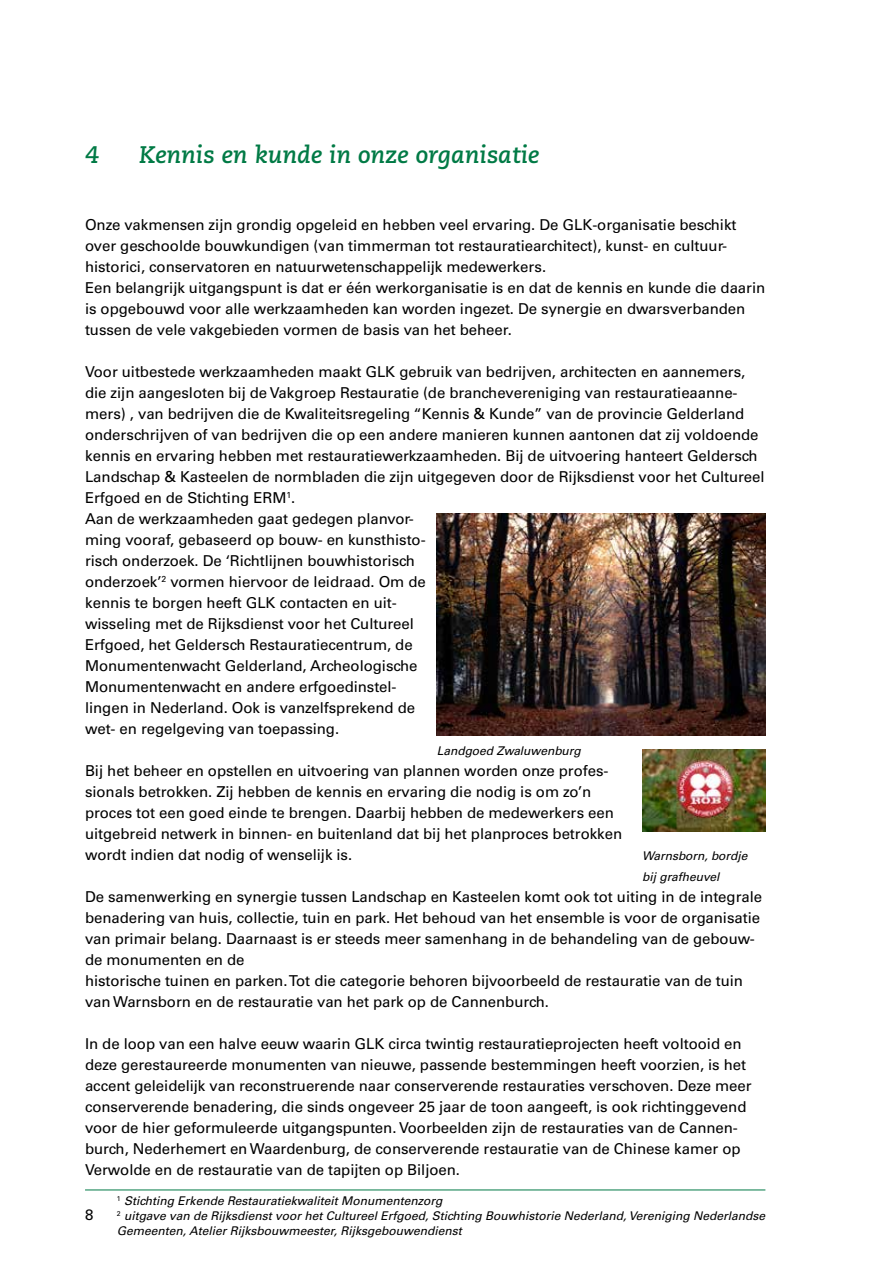
<style>
.page{position:relative;width:893px;height:1263px;background:#fff}
.page>*{position:absolute;margin:0;border:0;box-sizing:border-box;transform-origin:0 0}
.t1{font:italic 700 24px "Caecilia LT Std";color:#007a45}
.t2{font:15px/21px "Univers LT Std";letter-spacing:-.005em;color:#000}
.t3{font:italic 12px/15px "Univers LT Std";color:#000}
</style>
<div class="page">
<img style="left:437px;top:513px;width:328px;height:223px">
<img style="left:642px;top:749px;width:123px;height:82px">
<hr style="left:85px;top:1189px;width:680px;height:1px;background:#007a45">
<h1 class="t1" style="left:85px;top:141px;width:16px">4</h1>
<h1 class="t1" style="left:139px;top:141px;width:402px">Kennis en kunde in onze organisatie</h1>
<p class="t2" style="left:85px;top:214px;width:682px">Onze vakmensen zijn grondig opgeleid en hebben veel ervaring. De GLK-organisatie beschikt over geschoolde bouwkundigen (van timmerman tot restauratiearchitect), kunst- en cultuur&shy;historici, conservatoren en natuurwetenschappelijk medewerkers.<br>Een belangrijk uitgangspunt is dat er één werkorganisatie is en dat de kennis en kunde die daarin is opgebouwd voor alle werkzaamheden kan worden ingezet. De synergie en dwarsverbanden tussen de vele vakgebieden vormen de basis van het beheer.</p>
<p class="t2" style="left:85px;top:361px;width:681px">Voor uitbestede werkzaamheden maakt GLK gebruik van bedrijven, architecten en aannemers, die zijn aangesloten bij de Vakgroep Restauratie (de branchevereniging van restauratieaanne&shy;mers) , van bedrijven die de Kwaliteitsregeling “Kennis &amp; Kunde” van de provincie Gelderland onderschrijven of van bedrijven die op een andere manieren kunnen aantonen dat zij voldoende kennis en ervaring hebben met restauratiewerkzaamheden. Bij de uitvoering hanteert Geldersch Landschap &amp; Kasteelen de normbladen die zijn uitgegeven door de Rijksdienst voor het Cultureel Erfgoed en de Stichting ERM<sup>1</sup>.<br>Aan de werkzaamheden gaat gedegen planvor-<br>ming vooraf, gebaseerd op bouw- en kunsthisto-<br>risch onderzoek. De ‘Richtlijnen bouwhistorisch<br>onderzoek’<sup>2</sup> vormen hiervoor de leidraad. Om de<br>kennis te borgen heeft GLK contacten en uit-<br>wisseling met de Rijksdienst voor het Cultureel<br>Erfgoed, het Geldersch Restauratiecentrum, de<br>Monumentenwacht Gelderland, Archeologische<br>Monumentenwacht en andere erfgoedinstel-<br>lingen in Nederland. Ook is vanzelfsprekend de<br>wet- en regelgeving van toepassing.</p>
<p class="t2" style="left:85px;top:760px;width:539px">Bij het beheer en opstellen en uitvoering van plannen worden onze profes&shy;sionals betrokken. Zij hebben de kennis en ervaring die nodig is om zo’n proces tot een goed einde te brengen. Daarbij hebben de medewerkers een uitgebreid netwerk in binnen- en buitenland dat bij het planproces betrokken wordt indien dat nodig of wenselijk is.</p>
<p class="t2" style="left:85px;top:886px;width:679px">De samenwerking en synergie tussen Landschap en Kasteelen komt ook tot uiting in de integrale benadering van huis, collectie, tuin en park. Het behoud van het ensemble is voor de organisatie van primair belang. Daarnaast is er steeds meer samenhang in de behandeling van de gebouw&shy;de monumenten en de<br>historische tuinen en parken. Tot die categorie behoren bijvoorbeeld de restauratie van de tuin van Warnsborn en de restauratie van het park op de Cannenburch.</p>
<p class="t2" style="left:85px;top:1033px;width:668px">In de loop van een halve eeuw waarin GLK circa twintig restauratieprojecten heeft voltooid en deze gerestaureerde monumenten van nieuwe, passende bestemmingen heeft voorzien, is het accent geleidelijk van reconstruerende naar conserverende restauraties verschoven. Deze meer conserverende benadering, die sinds ongeveer 25 jaar de toon aangeeft, is ook richtinggevend voor de hier geformuleerde uitgangspunten. Voorbeelden zijn de restauraties van de Cannen&shy;burch, Nederhemert en Waardenburg, de conserverende restauratie van de Chinese kamer op Verwolde en de restauratie van de tapijten op Biljoen.</p>
<p class="t3" style="left:117px;top:1193px;width:650px"><sup>1</sup> Stichting Erkende Restauratiekwaliteit Monumentenzorg<br><sup>2</sup> uitgave van de Rijksdienst voor het Cultureel Erfgoed, Stichting Bouwhistorie Nederland, Vereniging Nederlandse<br>Gemeenten, Atelier Rijksbouwmeester, Rijksgebouwendienst</p>
<p class="t3" style="left:437px;top:743px;width:145px">Landgoed Zwaluwenburg</p>
<p class="t3" style="left:642px;top:845px;width:107px;line-height:21px">Warnsborn, bordje bij grafheuvel</p>
<p class="t2" style="left:85px;top:1204px;width:10px">8</p>
</div>
